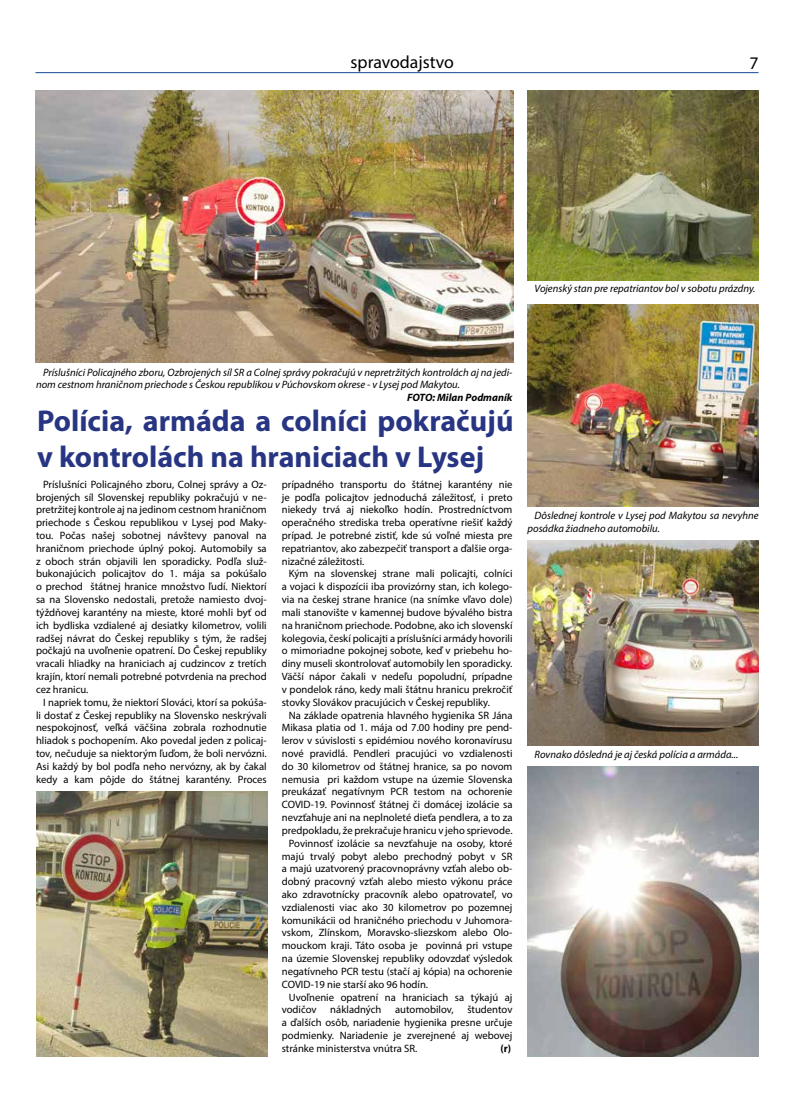
<style>
.page{position:relative;width:794px;height:1110px;background:#fff}
.page>*{position:absolute;margin:0;border:0;box-sizing:border-box;transform-origin:0 0}
.t1{font:700 30.12px/36.1px "Myriad Pro";color:#283583}
.t2{font:17.75px "Myriad Pro";color:#000}
.t3{font:10.62px/12.8px "Myriad Pro";color:#000;text-align:justify}
.t4{font:italic 10.62px/12.8px "Myriad Pro";color:#000}
.t5{font:italic 700 10.62px "Myriad Pro";color:#000}
.t6{font:700 10.62px "Myriad Pro";color:#000}
</style>
<div class="page">
<hr style="left:35px;top:72px;width:723px;height:1px;background:#174898">
<img style="left:35px;top:91px;width:478px;height:271px">
<img style="left:36px;top:791px;width:231px;height:264px">
<img style="left:527px;top:304px;width:231px;height:202px">
<img style="left:527px;top:540px;width:231px;height:205px">
<img style="left:527px;top:766px;width:231px;height:289px">
<img style="left:527px;top:91px;width:231px;height:189px">
<h2 class="t2" style="left:350px;top:51px;width:105px">spravodajstvo</h2>
<h2 class="t2" style="left:749px;top:52px;width:11px">7</h2>
<p class="t4" style="left:534px;top:282px;width:222px">Vojenský stan pre repatriantov bol v sobotu prázdny.</p>
<p class="t4" style="left:36px;top:365px;width:478px;text-indent:7px">Príslušníci Policajného zboru, Ozbrojených síl SR a Colnej správy pokračujú v nepretržitých kontrolách aj na jedi&shy;nom cestnom hraničnom priechode s Českou republikou v Púchovskom okrese - v Lysej pod Makytou.</p>
<p class="t5" style="left:407px;top:390px;width:107px">FOTO: Milan Podmaník</p>
<h1 class="t1" style="left:37px;top:402px;width:478px">Polícia, armáda a colníci pokračujú v kontrolách na hraniciach v Lysej</h1>
<p class="t3" style="left:36px;top:477px;width:232px;text-indent:7px">Príslušníci Policajného zboru, Colnej správy a Oz&shy;brojených síl Slovenskej republiky pokračujú v ne&shy;pretržitej kontrole aj na jedinom cestnom hraničnom priechode s Českou republikou v Lysej pod Maky&shy;tou. Počas našej sobotnej návštevy panoval na hraničnom priechode úplný pokoj. Automobily sa z oboch strán objavili len sporadicky. Podľa služ&shy;bukonajúcich policajtov do 1. mája sa pokúšalo o prechod štátnej hranice množstvo ľudí. Niektorí sa na Slovensko nedostali, pretože namiesto dvoj&shy;týždňovej karantény na mieste, ktoré mohli byť od ich bydliska vzdialené aj desiatky kilometrov, volili radšej návrat do Českej republiky s tým, že radšej počkajú na uvoľnenie opatrení. Do Českej republiky vracali hliadky na hraniciach aj cudzincov z tretích krajín, ktorí nemali potrebné potvrdenia na prechod cez hranicu.</p>
<p class="t3" style="left:36px;top:695px;width:232px;text-indent:7px">I napriek tomu, že niektorí Slováci, ktorí sa pokúša&shy;li dostať z Českej republiky na Slovensko neskrývali nespokojnosť, veľká väčšina zobrala rozhodnutie hliadok s pochopením. Ako povedal jeden z policaj&shy;tov, nečuduje sa niektorým ľuďom, že boli nervózni.<br>Asi každý by bol podľa neho nervózny, ak by čakal kedy a kam pôjde do štátnej karantény. Proces</p>
<p class="t3" style="left:282px;top:477px;width:232px">prípadného transportu do štátnej karantény nie je podľa policajtov jednoduchá záležitosť, i preto niekedy trvá aj niekoľko hodín. Prostredníctvom operačného strediska treba operatívne riešiť každý prípad. Je potrebné zistiť, kde sú voľné miesta pre repatriantov, ako zabezpečiť transport a ďalšie orga&shy;nizačné záležitosti.</p>
<p class="t3" style="left:282px;top:567px;width:232px;text-indent:7px">Kým na slovenskej strane mali policajti, colníci a vojaci k dispozícii iba provizórny stan, ich kolego&shy;via na českej strane hranice (na snímke vľavo dole) mali stanovište v kamennej budove bývalého bistra na hraničnom priechode. Podobne, ako ich slovenskí kolegovia, českí policajti a príslušníci armády hovorili o mimoriadne pokojnej sobote, keď v priebehu ho&shy;diny museli skontrolovať automobily len sporadicky.<br>Väčší nápor čakali v nedeľu popoludní, prípadne v pondelok ráno, kedy mali štátnu hranicu prekročiť stovky Slovákov pracujúcich v Českej republiky.</p>
<p class="t3" style="left:289px;top:708px;width:225px">Na základe opatrenia hlavného hygienika SR Jána</p>
<p class="t3" style="left:282px;top:721px;width:232px">Mikasa platia od 1. mája od 7.00 hodiny pre pend-</p>
<p class="t3" style="left:282px;top:733px;width:232px">lerov v súvislosti s epidémiou nového koronavírusu</p>
<p class="t3" style="left:282px;top:746px;width:232px">nové pravidlá. Pendleri pracujúci vo vzdialenosti</p>
<p class="t3" style="left:282px;top:759px;width:232px">do 30 kilometrov od štátnej hranice, sa po novom</p>
<p class="t3" style="left:282px;top:772px;width:232px">nemusia pri každom vstupe na územie Slovenska</p>
<p class="t3" style="left:282px;top:785px;width:232px">preukázať negatívnym PCR testom na ochorenie</p>
<p class="t3" style="left:282px;top:797px;width:232px">COVID-19. Povinnosť štátnej či domácej izolácie sa</p>
<p class="t3" style="left:282px;top:810px;width:232px">nevzťahuje ani na neplnoleté dieťa pendlera, a to za</p>
<p class="t3" style="left:282px;top:823px;width:232px">predpokladu, že prekračuje hranicu v jeho sprievode.</p>
<p class="t3" style="left:289px;top:836px;width:225px">Povinnosť izolácie sa nevzťahuje na osoby, ktoré</p>
<p class="t3" style="left:282px;top:849px;width:232px">majú trvalý pobyt alebo prechodný pobyt v SR</p>
<p class="t3" style="left:282px;top:862px;width:232px">a majú uzatvorený pracovnoprávny vzťah alebo ob-</p>
<p class="t3" style="left:282px;top:874px;width:232px">dobný pracovný vzťah alebo miesto výkonu práce</p>
<p class="t3" style="left:282px;top:887px;width:232px">ako zdravotnícky pracovník alebo opatrovateľ, vo</p>
<p class="t3" style="left:282px;top:900px;width:232px">vzdialenosti viac ako 30 kilometrov po pozemnej</p>
<p class="t3" style="left:282px;top:913px;width:232px">komunikácii od hraničného priechodu v Juhomora-</p>
<p class="t3" style="left:282px;top:926px;width:232px">vskom, Zlínskom, Moravsko-sliezskom alebo Olo-</p>
<p class="t3" style="left:282px;top:938px;width:232px">mouckom kraji. Táto osoba je povinná pri vstupe</p>
<p class="t3" style="left:282px;top:951px;width:232px">na územie Slovenskej republiky odovzdať výsledok</p>
<p class="t3" style="left:282px;top:964px;width:232px">negatívneho PCR testu (stačí aj kópia) na ochorenie</p>
<p class="t3" style="left:282px;top:977px;width:148px">COVID-19 nie starší ako 96 hodín.</p>
<p class="t3" style="left:289px;top:990px;width:225px">Uvoľnenie opatrení na hraniciach sa týkajú aj</p>
<p class="t3" style="left:282px;top:1002px;width:36px">vodičov</p>
<p class="t3" style="left:330px;top:1002px;width:53px">nákladných</p>
<p class="t3" style="left:395px;top:1002px;width:60px">automobilov,</p>
<p class="t3" style="left:282px;top:1002px;width:232px;text-indent:186px">študentov a ďalších osôb, nariadenie hygienika presne určuje podmienky. Nariadenie je zverejnené aj webovej stránke ministerstva vnútra SR.</p>
<p class="t6" style="left:500px;top:1040px;width:12px">(r)</p>
<p class="t4" style="left:527px;top:508px;width:232px;text-indent:7px">Dôslednej kontrole v Lysej pod Makytou sa nevyhne posádka žiadneho automobilu.</p>
<p class="t4" style="left:534px;top:747px;width:205px">Rovnako dôsledná je aj česká polícia a armáda...</p>
</div>
